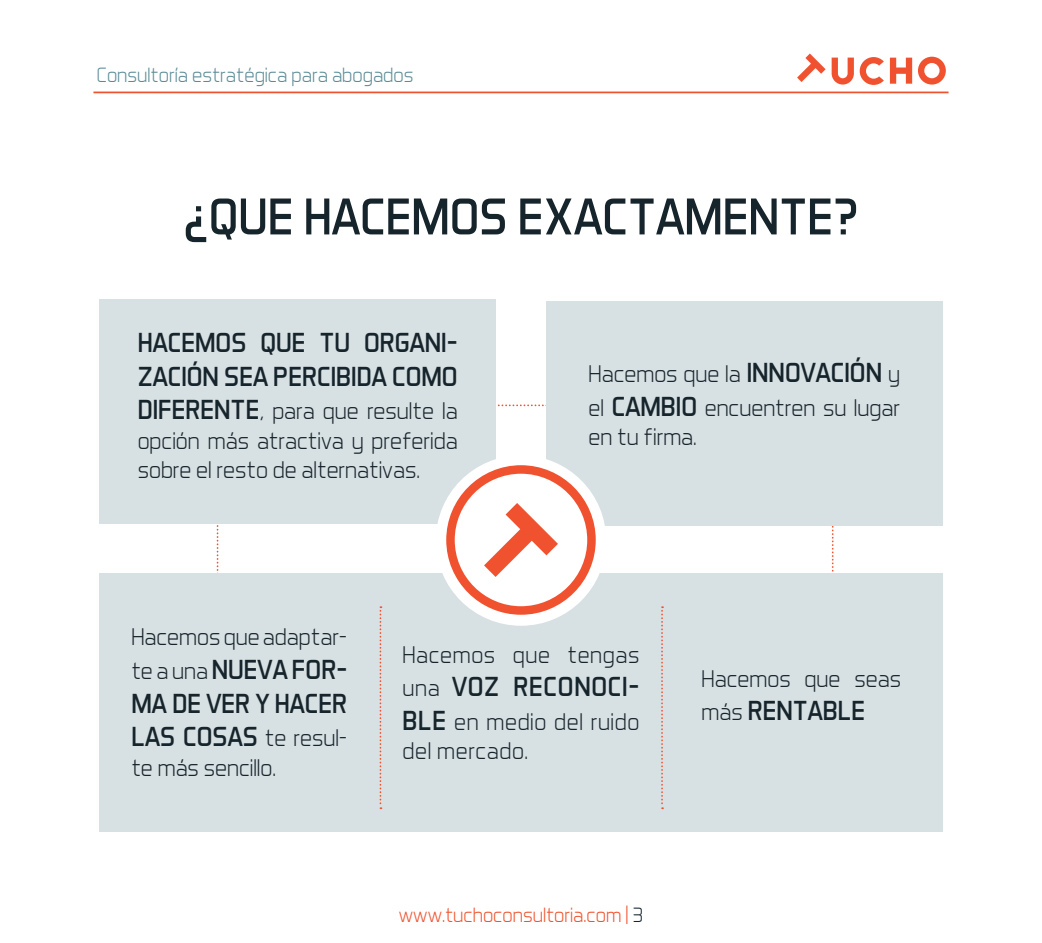
<style>
.page{position:relative;width:1042px;height:943px;background:#fff}
.page>*{position:absolute;margin:0;border:0;box-sizing:border-box;transform-origin:0 0}
.t1{font:52.5px "Aero Matics";color:#16242b}
.t2{font:28px/33.6px "Aero Matics";color:#16242b}
.t3{font:28px "Aero Matics";letter-spacing:.025em;color:#16242b}
.t4{font:300 24.5px/29.4px "Aero Matics";color:#16242b}
.t5{font:300 24.5px/29.4px "Aero Matics";letter-spacing:.025em;color:#16242b}
.t6{font:300 21px "Aero Matics";color:#5b8b96}
.t7{font:300 21px "Aero Matics";color:#f0532f}
.s1{font-weight:400;font-size:28px}
.s2{font-weight:300;font-size:24.5px}
.s3{color:#16242b}
</style>
<div class="page">
<svg style="left:797px;top:54px;width:28px;height:28px"></svg>
<svg style="left:890px;top:58px;width:22px;height:26px"></svg>
<svg style="left:918px;top:57px;width:28px;height:28px"></svg>
<svg style="left:831px;top:57px;width:53px;height:28px"></svg>
<hr style="left:93px;top:91px;width:855px;height:2px;background:#f0532f">
<div style="left:99px;top:299px;width:397px;height:224px;background:#d7e0e3"></div>
<div style="left:546px;top:301px;width:397px;height:225px;background:#d7e0e3"></div>
<div style="left:99px;top:573px;width:844px;height:258px;background:#d7e0e3"></div>
<svg style="left:217px;top:404px;width:617px;height:405px"></svg>
<p class="t6" style="left:97px;top:63px;width:318px">Consultoría estratégica para abogados</p>
<h1 class="t1" style="left:183px;top:185px;width:677px">¿QUE HACEMOS EXACTAMENTE?</h1>
<p class="t2" style="left:138px;top:325px;width:321px">HACEMOS QUE TU ORGANI-<br>ZACIÓN SEA PERCIBIDA COMO</p>
<p class="t4" style="left:138px;top:396px;width:321px;text-align:justify"><span class="s1">DIFERENTE</span>, para que resulte la opción más atractiva y preferida sobre el resto de alternativas.</p>
<p class="t4" style="left:588px;top:356px;width:313px;line-height:33.6px">Hacemos que la <span class="s1">INNOVACIÓN</span> y el <span class="s1">CAMBIO</span> encuentren su lugar</p>
<p class="t4" style="left:588px;top:421px;width:110px">en tu firma.</p>
<p class="t4" style="left:131px;top:622px;width:217px">Hacemos que adaptar-</p>
<p class="t2" style="left:131px;top:652px;width:217px;text-align:justify"><span class="s2">te a una</span> NUEVA FOR-MA DE VER Y HACER LAS</p>
<p class="t2" style="left:183px;top:719px;width:45px">COSAS</p>
<p class="t4" style="left:131px;top:722px;width:217px;text-indent:133px">te resul&shy;te más sencillo.</p>
<p class="t5" style="left:402px;top:639px;width:238px">Hacemos que tengas</p>
<p class="t3" style="left:402px;top:670px;width:238px"><span class="s2">una</span> VOZ RECONOCI-</p>
<p class="t5" style="left:402px;top:706px;width:238px"><span class="s1">BLE</span> en medio del ruido del mercado.</p>
<p class="t7" style="left:399px;top:902px;width:246px">www.tuchoconsultoria.com | <span class="s3">3</span></p>
<p class="t4" style="left:701px;top:663px;width:201px">Hacemos que seas</p>
<p class="t2" style="left:701px;top:693px;width:150px"><span class="s2">más</span> RENTABLE</p>
</div>
